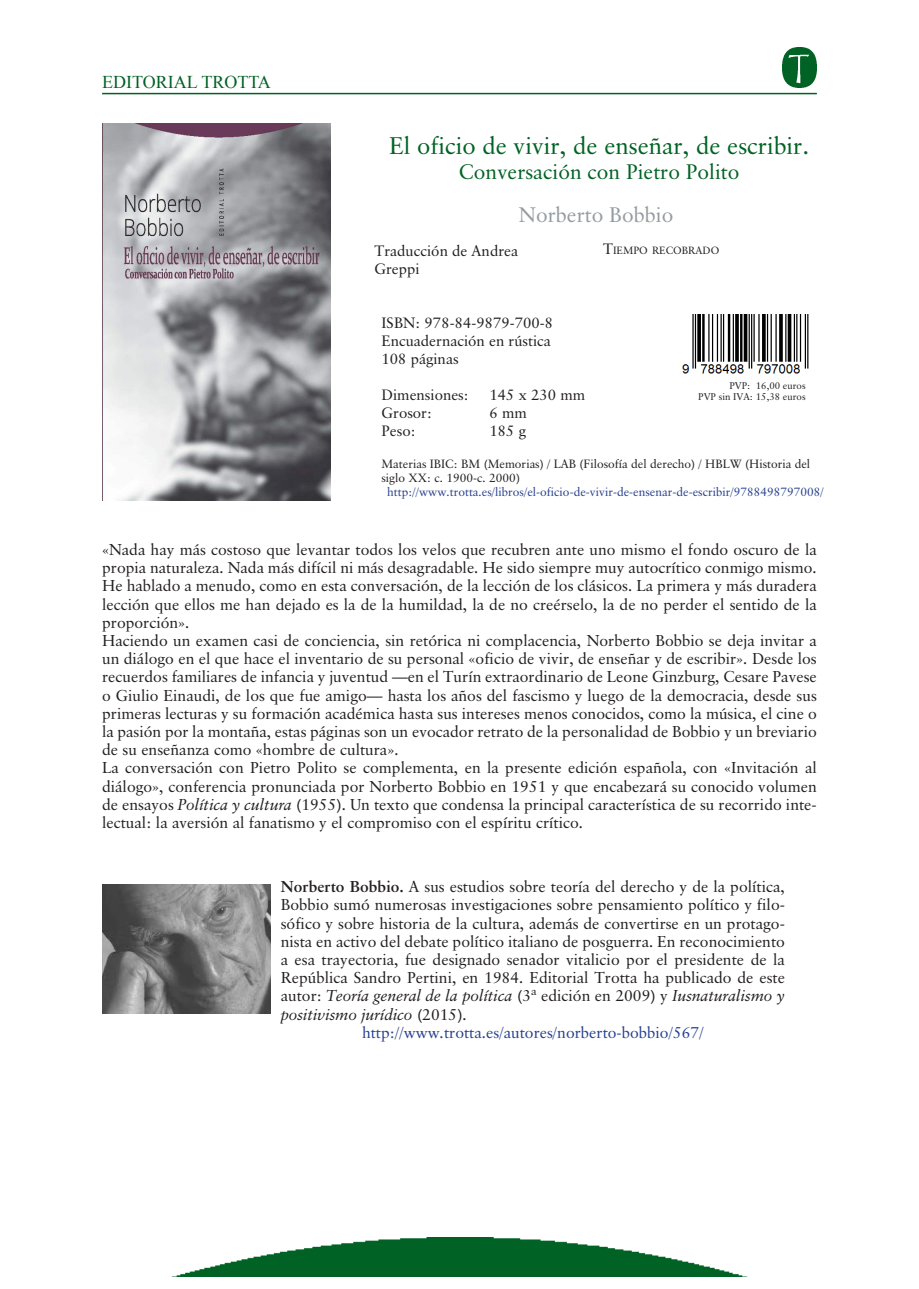
<style>
.page{position:relative;width:919px;height:1289px;background:#fff}
.page>*{position:absolute;margin:0;border:0;box-sizing:border-box;transform-origin:0 0}
.t1{font:24px "CLASSGARAMOND";color:#006224}
.t2{font:21px "CLASSGARAMOND";color:#006224}
.t3{font:21px "CLASSGARAMOND";color:#959ca1}
.t4{font:18px "Times New Roman";color:#006224}
.t5{font:15.75px/18.1px "CLASSGARAMOND";color:#231f20}
.t6{font:italic 15.75px "CLASSGARAMOND";color:#231f20}
.t7{font:15.75px "CLASSGARAMOND";color:#253f8e}
.t8{font:15px/18px "CLASSGARAMOND";color:#231f20}
.t9{font:12px/14.4px "CLASSGARAMOND";color:#231f20}
.t10{font:12px "CLASSGARAMOND";color:#253f8e}
.t11{font:10.5px "CLASSGARAMOND";color:#231f20}
.t12{font:9.75px/11.7px "CLASSGARAMOND";color:#231f20;text-align:right}
.s1{font-size:15px}
.s2{font-style:italic}
.s3{font-weight:700}
.s4{font-style:normal}
</style>
<div class="page">
<hr style="left:102px;top:93px;width:714px;height:1px;background:#006224">
<img style="left:782px;top:47px;width:34px;height:41px">
<img style="left:102px;top:123px;width:229px;height:378px">
<img style="left:176px;top:1237px;width:567px;height:39px">
<img style="left:682px;top:315px;width:127px;height:59px">
<img style="left:102px;top:884px;width:168px;height:128px">
<p class="t4" style="left:102px;top:69px;width:170px">EDITORIAL TROTTA</p>
<h1 class="t1" style="left:389px;top:131px;width:422px">El oficio de vivir, de enseñar, de escribir.</h1>
<h2 class="t2" style="left:459px;top:159px;width:282px">Conversación con Pietro Polito</h2>
<h2 class="t3" style="left:519px;top:201px;width:156px">Norberto Bobbio</h2>
<p class="t8" style="left:374px;top:241px;width:145px">Traducción de Andrea<br>Greppi</p>
<p class="t8" style="left:381px;top:314px;width:173px">ISBN: 978-84-9879-700-8<br>Encuadernación en rústica<br>108 páginas</p>
<p class="t8" style="left:381px;top:386px;width:89px">Dimensiones:</p>
<p class="t8" style="left:489px;top:386px;width:97px">145 x 230 mm</p>
<p class="t8" style="left:381px;top:404px;width:52px">Grosor:</p>
<p class="t8" style="left:489px;top:404px;width:39px">6 mm</p>
<p class="t8" style="left:381px;top:422px;width:36px">Peso:</p>
<p class="t8" style="left:489px;top:422px;width:38px">185 g</p>
<p class="t11" style="left:603px;top:244px;width:118px"><span class="s1">T</span>IEMPO RECOBRADO</p>
<p class="t12" style="left:698px;top:379px;width:109px">PVP: 16,00 euros<br>PVP sin IVA: 15,38 euros</p>
<p class="t9" style="left:381px;top:456px;width:430px">Materias IBIC: BM (Memorias) / LAB (Filosofía del derecho) / HBLW (Historia del siglo XX: c. 1900-c. 2000)</p>
<p class="t10" style="left:387px;top:485px;width:438px">http://www.trotta.es/libros/el-oficio-de-vivir-de-ensenar-de-escribir/9788498797008/</p>
<p class="t5" style="left:102px;top:540px;width:716px">«Nada hay más costoso que levantar todos los velos que recubren ante uno mismo el fondo oscuro de la propia naturaleza. Nada más difícil ni más desagradable. He sido siempre muy autocrítico conmigo mismo.<br>He hablado a menudo, como en esta conversación, de la lección de los clásicos. La primera y más duradera lección que ellos me han dejado es la de la humildad, la de no creérselo, la de no perder el sentido de la proporción».<br>Haciendo un examen casi de conciencia, sin retórica ni complacencia, Norberto Bobbio se deja invitar a un diálogo en el que hace el inventario de su personal «oficio de vivir, de enseñar y de escribir». Desde los recuerdos familiares de infancia y juventud —en el Turín extraordinario de Leone Ginzburg, Cesare Pavese o Giulio Einaudi, de los que fue amigo— hasta los años del fascismo y luego de la democracia, desde sus primeras lecturas y su formación académica hasta sus intereses menos conocidos, como la música, el cine o la pasión por la montaña, estas páginas son un evocador retrato de la personalidad de Bobbio y un breviario de su enseñanza como «hombre de cultura».<br>La conversación con Pietro Polito se complementa, en la presente edición española, con «Invitación al diálogo», conferencia pronunciada por Norberto Bobbio en 1951 y que encabezará su conocido volumen de ensayos <span class="s2">Política y cultura</span> (1955). Un texto que condensa la principal característica de su recorrido inte&shy;lectual: la aversión al fanatismo y el compromiso con el espíritu crítico.</p>
<p class="t5" style="left:281px;top:877px;width:505px"><span class="s3">Norberto Bobbio.</span> A sus estudios sobre teoría del derecho y de la política,</p>
<p class="t5" style="left:281px;top:895px;width:505px">Bobbio sumó numerosas investigaciones sobre pensamiento político y filo-</p>
<p class="t5" style="left:281px;top:913px;width:505px">sófico y sobre historia de la cultura, además de convertirse en un protago-</p>
<p class="t5" style="left:281px;top:932px;width:505px">nista en activo del debate político italiano de posguerra. En reconocimiento</p>
<p class="t5" style="left:281px;top:950px;width:505px">a esa trayectoria, fue designado senador vitalicio por el presidente de la</p>
<p class="t5" style="left:281px;top:968px;width:505px">República Sandro Pertini, en 1984. Editorial Trotta ha publicado de este</p>
<p class="t6" style="left:281px;top:986px;width:505px"><span class="s4">autor:</span> Teoría general de la política <span class="s4">(3ª edición en 2009) y</span> Iusnaturalismo y</p>
<p class="t6" style="left:281px;top:1004px;width:188px">positivismo jurídico <span class="s4">(2015).</span></p>
<p class="t7" style="left:362px;top:1022px;width:343px">http://www.trotta.es/autores/norberto-bobbio/567/</p>
</div>
